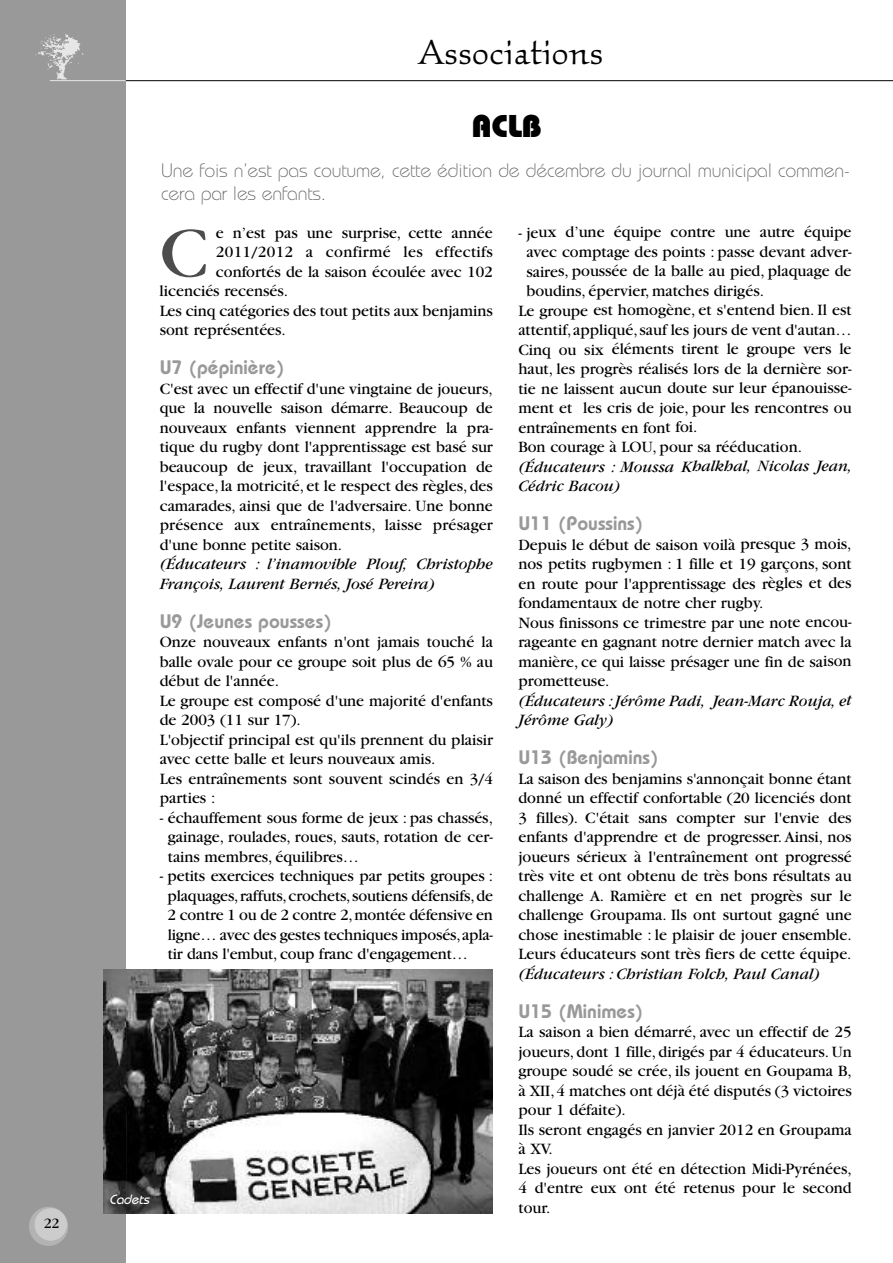
<style>
.page{position:relative;width:893px;height:1263px;background:#fff}
.page>*{position:absolute;margin:0;border:0;box-sizing:border-box;transform-origin:0 0}
.t1{font:75.15px "Garamond";color:#4d4d4d}
.t2{font:36px "Kallos ITC";color:#000}
.t3{font:800 31.5px "Bauhaus";color:#000}
.t4{font:300 19.5px/22.5px "Bauhaus";letter-spacing:-.01em;color:#666}
.t5{font:600 19.5px "Bauhaus";color:#999}
.t6{font:16.5px/19.5px "Garamond";color:#000;text-align:justify}
.t7{font:italic 16.5px/19.5px "Garamond";color:#000}
.t8{font:16.5px "Garamond";letter-spacing:.02em;color:#000}
.t9{font:15px "Garamond";color:#000}
.t10{font:italic 500 13.5px "Bauhaus";color:#fff}
</style>
<div class="page">
<hr style="left:122px;top:80px;width:771px;height:1px;background:#000">
<div style="left:0;top:0;width:126px;height:1263px;background:#999"></div>
<div style="left:29px;top:1207px;width:39px;height:39px;background:#b3b3b3;border-radius:50%"></div>
<div style="left:35px;top:1208px;width:32px;height:33px;background:#ccc;border-radius:50%"></div>
<hr style="left:50px;top:80px;width:75px;height:1px;background:#e6e6e6">
<img style="left:35px;top:34px;width:49px;height:46px">
<img style="left:103px;top:969px;width:390px;height:244px">
<p class="t9" style="left:44px;top:1218px;width:17px">22</p>
<h2 class="t2" style="left:417px;top:36px;width:187px">Associations</h2>
<p class="t10" style="left:109px;top:1194px;width:44px">Cadets</p>
<h3 class="t3" style="left:472px;top:115px;width:72px">ACLB</h3>
<p class="t4" style="left:161px;top:161px;width:691px">Une fois n’est pas coutume, cette édition de décembre du journal municipal commen&shy;cera par les enfants.</p>
<h1 class="t1" style="left:160px;top:227px;width:50px">C</h1>
<p class="t6" style="left:216px;top:224px;width:278px">e n’est pas une surprise, cette année</p>
<p class="t8" style="left:216px;top:246px;width:278px">2011/2012 a confirmé les effectifs</p>
<p class="t6" style="left:216px;top:263px;width:278px">confortés de la saison écoulée avec 102</p>
<p class="t6" style="left:160px;top:283px;width:130px">licenciés recensés.</p>
<p class="t6" style="left:160px;top:302px;width:335px">Les cinq catégories des tout petits aux benjamins</p>
<p class="t6" style="left:160px;top:322px;width:128px">sont représentées.</p>
<p class="t5" style="left:160px;top:360px;width:127px">U7 (pépinière)</p>
<p class="t6" style="left:160px;top:380px;width:335px">C'est avec un effectif d'une vingtaine de joueurs, que la nouvelle saison démarre. Beaucoup de nouveaux enfants viennent apprendre la pra&shy;tique du rugby dont l'apprentissage est basé sur beaucoup de jeux, travaillant l'occupation de l'espace, la motricité, et le respect des règles, des camarades, ainsi que de l'adversaire. Une bonne présence aux entraînements, laisse présager d'une bonne petite saison.</p>
<p class="t7" style="left:160px;top:556px;width:335px">(Éducateurs : l’inamovible Plouf, Christophe<br>François, Laurent Bernés, José Pereira)</p>
<p class="t5" style="left:160px;top:614px;width:174px">U9 (Jeunes pousses)</p>
<p class="t6" style="left:160px;top:634px;width:335px;text-align:left">Onze nouveaux enfants n'ont jamais touché la balle ovale pour ce groupe soit plus de 65 % au début de l'année.<br>Le groupe est composé d'une majorité d'enfants de 2003 (11 sur 17).<br>L'objectif principal est qu'ils prennent du plaisir avec cette balle et leurs nouveaux amis.<br>Les entraînements sont souvent scindés en 3/4 parties :</p>
<p class="t6" style="left:168px;top:809px;width:327px;text-indent:-8px">- échauffement sous forme de jeux : pas chassés, gainage, roulades, roues, sauts, rotation de cer&shy;tains membres, équilibres…</p>
<p class="t6" style="left:168px;top:868px;width:327px;text-indent:-8px">- petits exercices techniques par petits groupes : plaquages,raffuts,crochets,soutiens défensifs,de 2 contre 1 ou de 2 contre 2,montée défensive en ligne… avec des gestes techniques imposés,apla&shy;tir dans l'embut, coup franc d'engagement…</p>
<p class="t6" style="left:518px;top:224px;width:335px">- jeux d’une équipe contre une autre équipe</p>
<p class="t6" style="left:526px;top:244px;width:327px">avec comptage des points : passe devant adver-</p>
<p class="t6" style="left:526px;top:263px;width:327px">saires, poussée de la balle au pied, plaquage de</p>
<p class="t6" style="left:526px;top:283px;width:239px">boudins, épervier, matches dirigés.</p>
<p class="t6" style="left:518px;top:302px;width:335px">Le groupe est homogène, et s'entend bien. Il est</p>
<p class="t6" style="left:518px;top:322px;width:335px">attentif, appliqué,sauf les jours de vent d'autan…</p>
<p class="t6" style="left:518px;top:341px;width:335px">Cinq ou six éléments tirent le groupe vers le</p>
<p class="t6" style="left:518px;top:361px;width:335px">haut, les progrès réalisés lors de la dernière sor-</p>
<p class="t6" style="left:518px;top:380px;width:335px">tie ne laissent aucun doute sur leur épanouisse-</p>
<p class="t6" style="left:518px;top:400px;width:335px">ment et les cris de joie, pour les rencontres ou</p>
<p class="t6" style="left:518px;top:419px;width:181px">entraînements en font foi.</p>
<p class="t6" style="left:518px;top:439px;width:285px">Bon courage à LOU, pour sa rééducation.</p>
<p class="t7" style="left:518px;top:458px;width:335px">(Éducateurs : Moussa Khalkhal, Nicolas Jean,<br>Cédric Bacou)</p>
<p class="t5" style="left:518px;top:516px;width:127px">U11 (Poussins)</p>
<p class="t6" style="left:518px;top:536px;width:335px;text-align:left">Depuis le début de saison voilà presque 3 mois, nos petits rugbymen : 1 fille et 19 garçons, sont en route pour l'apprentissage des règles et des fondamentaux de notre cher rugby.<br>Nous finissons ce trimestre par une note encou&shy;rageante en gagnant notre dernier match avec la manière, ce qui laisse présager une fin de saison prometteuse.</p>
<p class="t7" style="left:518px;top:692px;width:335px">(Éducateurs :Jérôme Padi, Jean-Marc Rouja, et<br>Jérôme Galy)</p>
<p class="t5" style="left:518px;top:750px;width:142px">U13 (Benjamins)</p>
<p class="t6" style="left:518px;top:770px;width:335px">La saison des benjamins s'annonçait bonne étant donné un effectif confortable (20 licenciés dont 3 filles). C'était sans compter sur l'envie des enfants d'apprendre et de progresser. Ainsi, nos joueurs sérieux à l'entraînement ont progressé très vite et ont obtenu de très bons résultats au challenge A. Ramière et en net progrès sur le challenge Groupama. Ils ont surtout gagné une chose inestimable : le plaisir de jouer ensemble.<br>Leurs éducateurs sont très fiers de cette équipe.</p>
<p class="t7" style="left:518px;top:965px;width:303px">(Éducateurs : Christian Folch, Paul Canal)</p>
<p class="t5" style="left:518px;top:1004px;width:127px">U15 (Minimes)</p>
<p class="t6" style="left:518px;top:1024px;width:335px;text-align:left">La saison a bien démarré, avec un effectif de 25 joueurs, dont 1 fille, dirigés par 4 éducateurs. Un groupe soudé se crée, ils jouent en Goupama B, à XII,4 matches ont déjà été disputés (3 victoires pour 1 défaite).<br>Ils seront engagés en janvier 2012 en Groupama à XV.<br>Les joueurs ont été en détection Midi-Pyrénées, 4 d'entre eux ont été retenus pour le second tour.</p>
</div>
